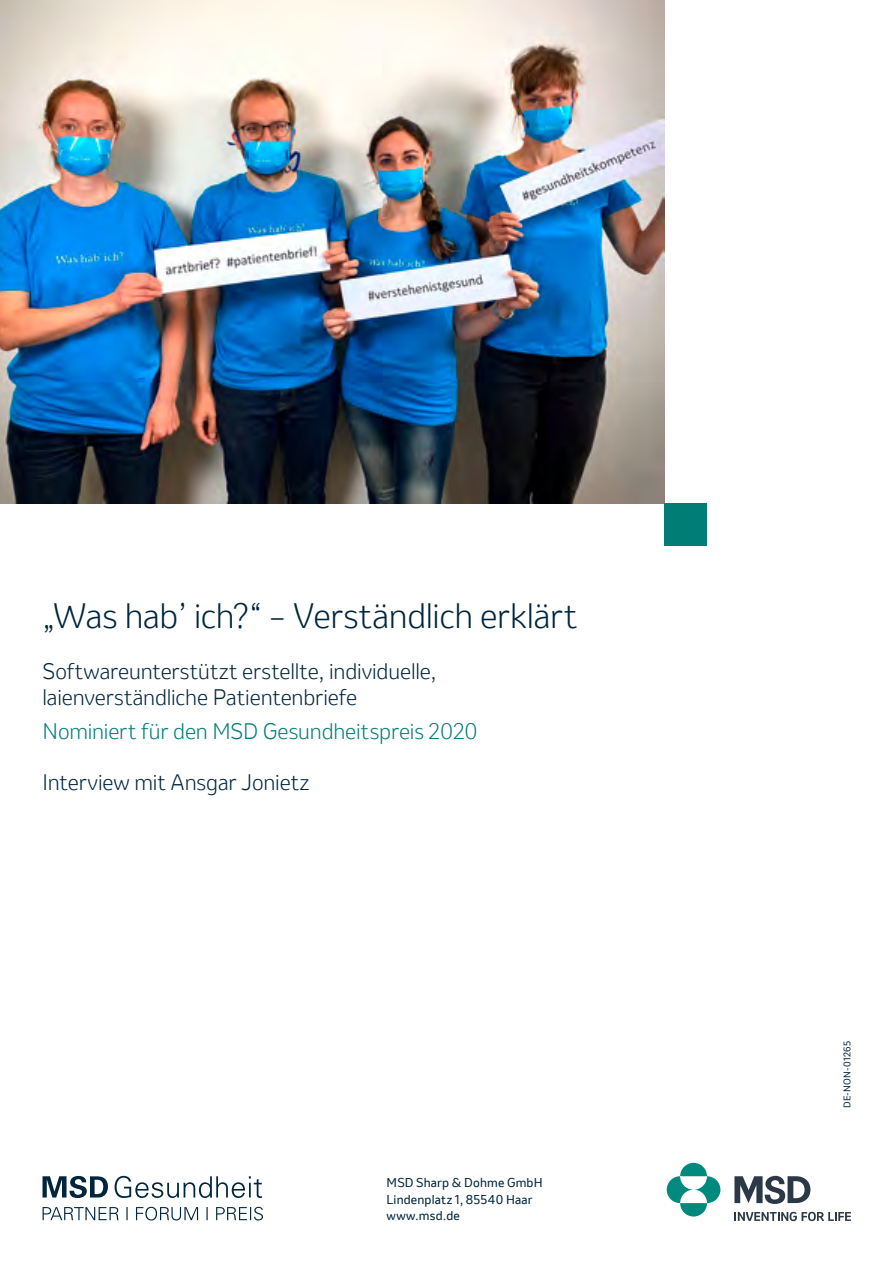
<style>
.page{position:relative;width:893px;height:1263px;background:#fff}
.page>*{position:absolute;margin:0;border:0;box-sizing:border-box;transform-origin:0 0}
.Head{font:300 33px "Invention";letter-spacing:-.01em;color:#00253d}
.t1{font:300 21px/25.5px "Invention";letter-spacing:-.005em;color:#00253d}
.t2{font:300 21px "Invention";letter-spacing:-.01em;color:#007d75}
.t3{font:12px/16.5px "Invention";letter-spacing:.015em;color:#00253d}
.t4{font:9px "Invention";letter-spacing:.025em;color:#00253d}
</style>
<div class="page">
<svg style="left:667px;top:1163px;width:53px;height:53px"></svg>
<svg style="left:734px;top:1176px;width:76px;height:28px"></svg>
<svg style="left:734px;top:1212px;width:117px;height:9px"></svg>
<svg style="left:43px;top:1176px;width:220px;height:44px"></svg>
<img style="left:0;top:0;width:664px;height:503px">
<div style="left:664px;top:503px;width:43px;height:43px;background:#007d75"></div>
<p class="Head" style="left:43px;top:593px;width:537px">„Was hab’ ich?“ – Verständlich erklärt</p>
<p class="t1" style="left:43px;top:658px;width:396px">Softwareunterstützt erstellte, individuelle, laienverständliche Patientenbriefe</p>
<p class="t2" style="left:43px;top:716px;width:437px">Nominiert für den MSD Gesundheitspreis 2020</p>
<p class="t1" style="left:43px;top:769px;width:268px">Interview mit Ansgar Jonietz</p>
<p class="t3" style="left:387px;top:1175px;width:158px">MSD Sharp &amp; Dohme GmbH<br>Lindenplatz 1, 85540 Haar www.msd.de</p>
<p class="t4" style="left:841px;top:1108px;width:69px;rotate:-90deg">DE-NON-01265</p>
</div>
